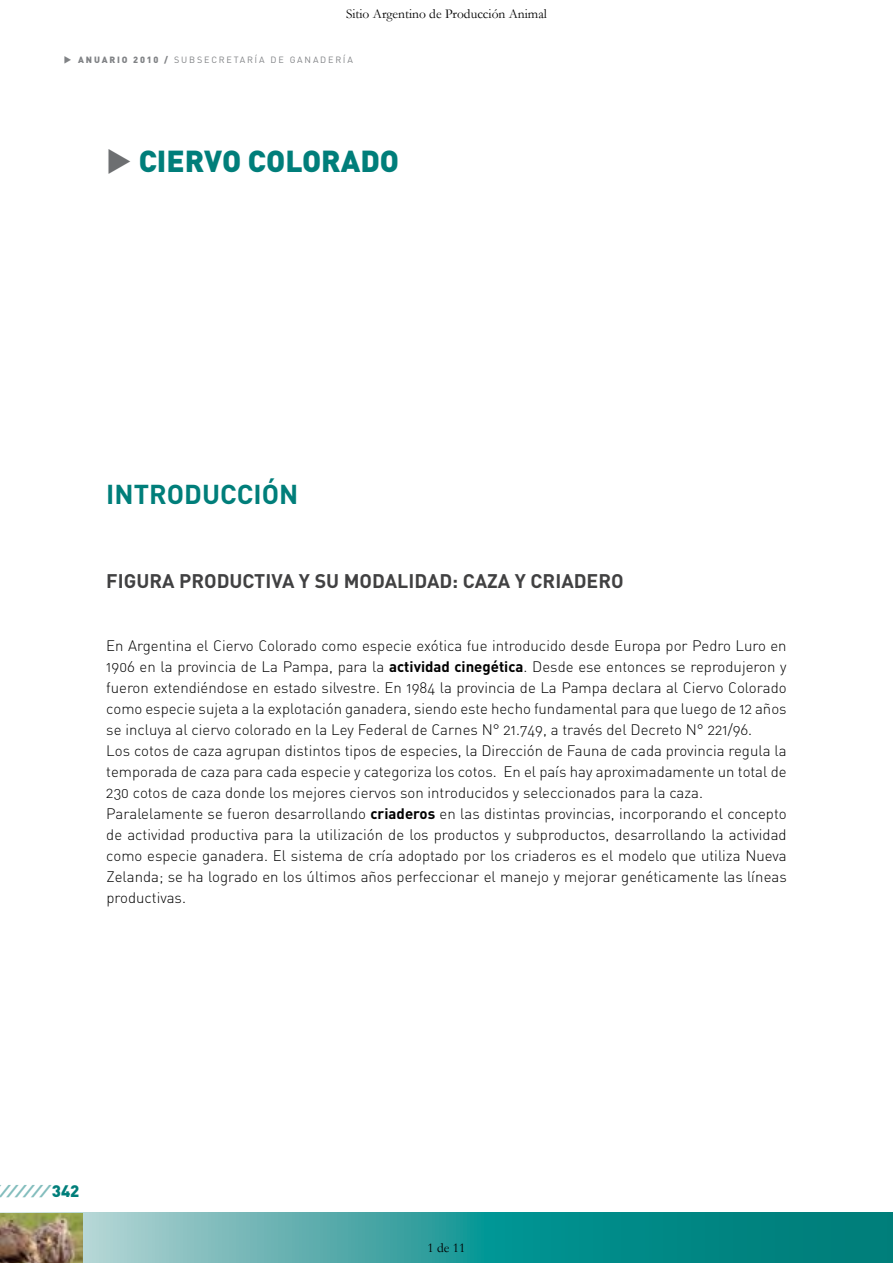
<style>
.page{position:relative;width:893px;height:1263px;background:#fff}
.page>*{position:absolute;margin:0;border:0;box-sizing:border-box;transform-origin:0 0}
.t1{font:900 30px "DIN";color:#007e7a}
.t2{font:700 27px "DIN";color:#007e7a}
.t3{font:700 19.5px "DIN";color:#414142}
.t4{font:italic 900 16.5px "Helvetica Neue";color:#83bdbd}
.t5{font:15px/21px "DIN Light Alternate";color:#000}
.t6{font:13.5px "Garamond";color:#000}
.t7{font:9px "DIN";letter-spacing:.2em;color:#808285}
.s1{font-weight:900}
.s2{color:#6d6f71}
.s3{font-family:"DIN";font-weight:700}
.s4{font-family:"DIN";font-style:normal;color:#007e7a}
</style>
<div class="page">
<svg style="left:83px;top:1213px;width:810px;height:50px;background:#349d9c"></svg>
<img style="left:0;top:1213px;width:83px;height:50px">
<p class="t6" style="left:346px;top:4px;width:202px">Sitio Argentino de Producción Animal</p>
<p class="t7" style="left:64px;top:54px;width:291px">◆ <span class="s1">ANUARIO 2010 /</span> SUBSECRETARÍA DE GANADERÍA</p>
<h1 class="t1" style="left:106px;top:141px;width:294px"><span class="s2">◆</span> CIERVO COLORADO</h1>
<h2 class="t2" style="left:106px;top:477px;width:194px">INTRODUCCIÓN</h2>
<h3 class="t3" style="left:106px;top:568px;width:519px">FIGURA PRODUCTIVA Y SU MODALI DAD: CAZA Y CRIADERO</h3>
<p class="t5" style="left:106px;top:635px;width:682px">En Argentina el Ciervo Colorado como especie exótica fue introducido desde Europa por Pedro Luro en 1906 en la provincia de La Pampa, para la <span class="s3">ACTIVIDAD CINEGÉTICA</span>. Desde ese entonces se reprodujeron y fueron extendiéndose en estado silvestre. En 1984 la provincia de La Pampa declara al Ciervo Colorado como especie sujeta a la explotación ganadera, siendo este hecho fundamental para que luego de 12 años se incluya al ciervo colorado en la Ley Federal de Carnes N ° 21.749, a través del Decreto N ° 221/96.<br>Los cotos de caza agrupan distintos tipos de especies, la Dirección de Fauna de cada provincia regula la temporada de caza para cada especie y categoriza los cotos. En el país hay aproximadamente un total de 230 cotos de caza donde los mejores ciervos son introducidos y seleccionados para la caza.<br>Paralelamente se fueron desarrollando <span class="s3">CRIADEROS</span> en las distintas provincias, incorporando el concepto de actividad productiva para la utilización de los productos y subproductos, desarrollando la actividad como especie ganadera. El sistema de cría adoptado por los criaderos es el modelo que utiliza N ueva Zelanda; se ha logrado en los últimos años perfeccionar el manejo y mejorar genéticamente las líneas productivas.</p>
<p class="t4" style="left:-2px;top:1181px;width:83px">////// <span class="s4">3 4 2</span></p>
<p class="t6" style="left:427px;top:1238px;width:40px">1 de 11</p>
</div>
